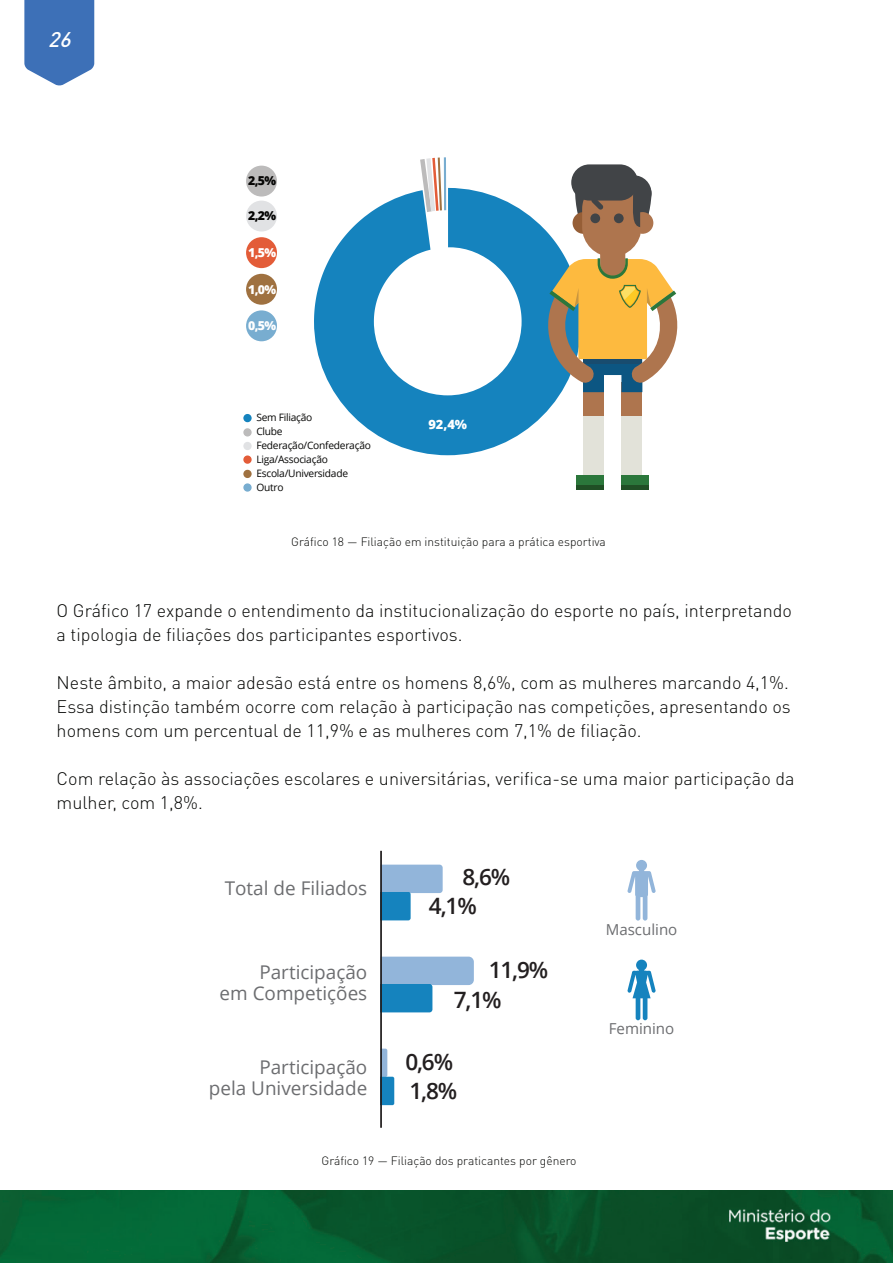
<style>
.page{position:relative;width:893px;height:1263px;background:#fff}
.page>*{position:absolute;margin:0;border:0;box-sizing:border-box;transform-origin:0 0}
.t1{font:600 22.5px/29.1px "Open Sans";color:#231f20}
.t2{font:italic 500 21px "DIN Pro";color:#fff}
.t3{font:18.9px/21px "Open Sans";color:#6c6d70;text-align:right}
.t4{font:300 18px/24px "DIN Pro";color:#040503}
.t5{font:15.15px "Open Sans";color:#6c6d70}
.t6{font:800 12.9px "Open Sans";color:#fff}
.t7{font:800 12.3px "Open Sans";color:#fff}
.t8{font:800 12.3px "Open Sans";color:#050504}
.t9{font:300 12px "DIN Pro";color:#040503}
.t10{font:10.2px/14px "Open Sans";letter-spacing:-.025em;color:#050504}
</style>
<div class="page">
<svg style="left:24px;top:0;width:70px;height:85px;background:#507ebe"></svg>
<img style="left:0;top:1190px;width:893px;height:73px">
<svg style="left:314px;top:188px;width:248px;height:267px;fill:#1583be"></svg>
<svg style="left:420px;top:157px;width:26px;height:55px"></svg>
<div style="left:243px;top:414px;width:9px;height:8px;background:#1583be;border-radius:50%"></div>
<div style="left:243px;top:428px;width:9px;height:8px;background:#bcbbbb;border-radius:50%"></div>
<div style="left:243px;top:442px;width:9px;height:8px;background:#e1e2e4;border-radius:50%"></div>
<div style="left:243px;top:455px;width:9px;height:9px;background:#e35c38;border-radius:50%"></div>
<div style="left:243px;top:470px;width:9px;height:8px;background:#9f7140;border-radius:50%"></div>
<div style="left:243px;top:483px;width:9px;height:9px;background:#78add0;border-radius:4px"></div>
<div style="left:246px;top:166px;width:31px;height:31px;background:#bcbbbb;border-radius:50%"></div>
<div style="left:246px;top:201px;width:31px;height:30px;background:#e1e2e4;border-radius:50%"></div>
<div style="left:246px;top:237px;width:31px;height:31px;background:#e35c38;border-radius:50%"></div>
<div style="left:246px;top:274px;width:31px;height:31px;background:#9f7140;border-radius:50%"></div>
<svg style="left:246px;top:291px;width:31px;height:50px"></svg>
<div style="left:583px;top:383px;width:21px;height:92px;background:#ae754e"></div>
<div style="left:577px;top:475px;width:27px;height:10px;background:#2b773b"></div>
<div style="left:577px;top:485px;width:27px;height:5px;background:#204f25"></div>
<div style="left:583px;top:416px;width:21px;height:59px;background:#e2e2d9"></div>
<div style="left:621px;top:383px;width:21px;height:92px;background:#ae754e"></div>
<div style="left:621px;top:475px;width:28px;height:10px;background:#2b773b"></div>
<div style="left:621px;top:485px;width:28px;height:5px;background:#204f25"></div>
<div style="left:621px;top:416px;width:21px;height:59px;background:#e2e2d9"></div>
<svg style="left:614px;top:175px;width:37px;height:36px"></svg>
<div style="left:571px;top:164px;width:67px;height:37px;background:#414447;border-radius:18px"></div>
<svg style="left:545px;top:179px;width:132px;height:213px"></svg>
<svg style="left:382px;top:1048px;width:12px;height:57px"></svg>
<svg style="left:382px;top:957px;width:92px;height:55px"></svg>
<svg style="left:382px;top:865px;width:61px;height:55px"></svg>
<hr style="left:380px;top:851px;width:2px;height:277px;background:#231f20">
<div style="left:636px;top:959px;width:11px;height:11px;background:#1583be;border-radius:50%"></div>
<hr style="left:636px;top:993px;width:4px;height:27px;background:#1583be;border-radius:2px">
<hr style="left:643px;top:993px;width:4px;height:27px;background:#1583be;border-radius:2px">
<svg style="left:627px;top:970px;width:29px;height:28px"></svg>
<svg style="left:627px;top:860px;width:29px;height:60px"></svg>
<p class="t2" style="left:48px;top:26px;width:30px">26</p>
<p class="t8" style="left:248px;top:172px;width:30px">2,5%</p>
<p class="t8" style="left:248px;top:207px;width:30px">2,2%</p>
<p class="t7" style="left:248px;top:243px;width:30px">1,5%</p>
<p class="t7" style="left:248px;top:280px;width:30px">1,0%</p>
<p class="t7" style="left:248px;top:316px;width:30px">0,5%</p>
<p class="t10" style="left:256px;top:410px;width:116px">Sem Filiação<br>Clube<br>Federação/Confederação<br>Liga/Associação<br>Escola/Universidade<br>Outro</p>
<p class="t6" style="left:428px;top:415px;width:40px">92,4%</p>
<p class="t9" style="left:291px;top:534px;width:316px">Gráfico 18 — Filiação em instituição para a prática esportiva</p>
<p class="t4" style="left:57px;top:597px;width:737px">O Gráfico 17 expande o entendimento da institucionalização do esporte no país, interpretando a tipologia de filiações dos participantes esportivos.</p>
<p class="t4" style="left:57px;top:669px;width:736px;text-align:justify">Neste âmbito, a maior adesão está entre os homens 8,6%, com as mulheres marcando 4,1%.<br>Essa distinção também ocorre com relação à participação nas competições, apresentando os homens com um percentual de 11,9% e as mulheres com 7,1% de filiação.</p>
<p class="t4" style="left:57px;top:765px;width:739px">Com relação às associações escolares e universitárias, verifica-se uma maior participação da mulher, com 1,8%.</p>
<p class="t3" style="left:225px;top:877px;width:144px">Total de Filiados</p>
<p class="t3" style="left:220px;top:961px;width:149px">Participação<br>em Competições</p>
<p class="t3" style="left:209px;top:1056px;width:160px">Participação<br>pela Universidade</p>
<p class="t1" style="left:429px;top:862px;width:83px;text-indent:33px">8,6%<br>4,1%</p>
<p class="t1" style="left:454px;top:955px;width:96px;text-indent:35px">11,9%<br>7,1%</p>
<p class="t1" style="left:405px;top:1047px;width:54px">0,6%<br>1,8%</p>
<p class="t9" style="left:322px;top:1153px;width:257px">Gráfico 19 — Filiação dos praticantes por gênero</p>
<p class="t5" style="left:606px;top:919px;width:73px">Masculino</p>
<p class="t5" style="left:609px;top:1018px;width:67px">Feminino</p>
</div>
